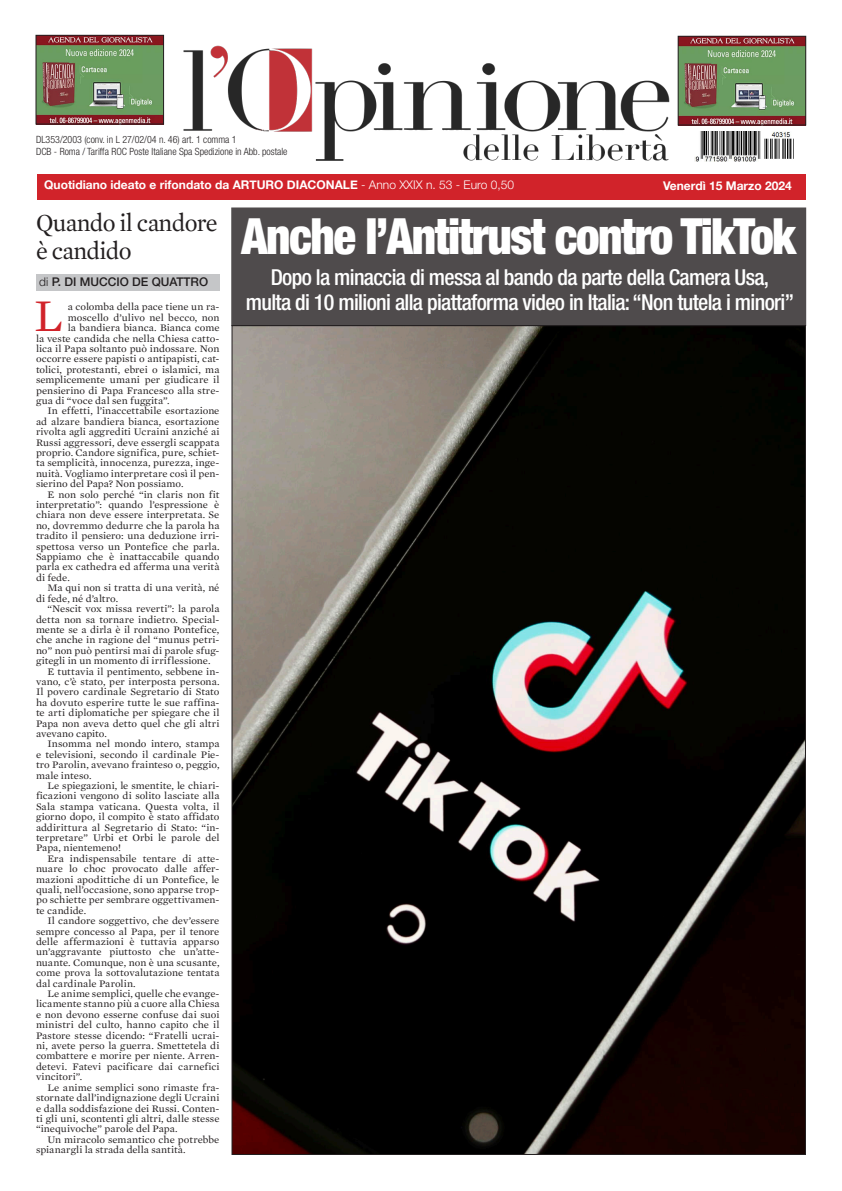
<style>
.page{position:relative;width:842px;height:1191px;background:#fff}
.page>*{position:absolute;margin:0;border:0;box-sizing:border-box;transform-origin:0 0}
.t1{font:900 condensed 50px "Helvetica Neue LT Std";letter-spacing:-.03em;color:#fff;scale:.94 1}
.t2{font:46.2px "Mercury Text G1";color:#d1232a}
.t3{font:25px/28px "Mercury Text G1";letter-spacing:-.03em;color:#231f20}
.t4{font:500 condensed 22px "Helvetica Neue LT Std";letter-spacing:-.03em;color:#fff}
.t5{font:700 12px "Helvetica Neue";color:#fff}
.t6{font:500 12px "Helvetica Neue";color:#231f20}
.t7{font:10.2px/10.4px "Mercury Text G1";color:#231f20;text-align:justify;scale:1.05 1}
.t8{font:300 condensed 10px "Helvetica Neue LT Std";color:#231f20}
.s1{font-weight:300}
</style>
<div class="page">
<img style="left:38px;top:37px;width:124px;height:85px">
<div style="left:36px;top:35px;width:128px;height:89px;border:1px solid #231f20"></div>
<img style="left:183px;top:45px;width:487px;height:116px">
<div style="left:36px;top:174px;width:769px;height:25px;background:#d1232a"></div>
<div style="left:36px;top:274px;width:183px;height:16px;background:#c5c6c8"></div>
<img style="left:694px;top:132px;width:100px;height:30px">
<img style="left:680px;top:38px;width:124px;height:85px">
<div style="left:678px;top:36px;width:128px;height:89px;border:1px solid #231f20"></div>
<img style="left:233px;top:327px;width:571px;height:826px">
<div style="left:232px;top:208px;width:574px;height:117px;background:#4f4b4c"></div>
<div style="left:231px;top:207px;width:575px;height:119px;border:1px solid #231f20"></div>
<p class="t8" style="left:36px;top:134px;width:202px">DL353/2003 (conv. in L 27/02/04 n. 46) art. 1 comma 1</p>
<p class="t8" style="left:36px;top:146px;width:253px">DCB - Roma / Tariffa ROC Poste Italiane Spa Spedizione in Abb. postale</p>
<p class="t5" style="left:44px;top:177px;width:471px">Quotidiano ideato e rifondato da ARTURO DIACONALE <span class="s1">- Anno XXIX n. 53 - Euro 0,50</span></p>
<p class="t5" style="left:663px;top:178px;width:130px">Venerdì 15 Marzo 2024</p>
<p class="t3" style="left:36px;top:209px;width:183px">Quando il candore è candido</p>
<p class="t6" style="left:39px;top:275px;width:170px"><span class="s1">di</span> P. DI MUCCIO DE QUATTRO</p>
<p class="t4" style="left:271px;top:264px;width:500px">Dopo la minaccia di messa al bando da parte della Camera Usa,</p>
<p class="t4" style="left:246px;top:289px;width:550px">multa di 10 milioni alla piattaforma video in Italia: “Non tutela i minori”</p>
<p class="t1" style="left:241px;top:206px;width:591px">Anche l’Antitrust contro TikTok</p>
<p class="t2" style="left:34px;top:288px;width:30px">L</p>
<p class="t7" style="left:68px;top:302px;width:146px">a colomba della pace tiene un ra-</p>
<p class="t7" style="left:68px;top:312px;width:146px">moscello d’ulivo nel becco, non</p>
<p class="t7" style="left:68px;top:323px;width:146px">la bandiera bianca. Bianca come</p>
<p class="t7" style="left:36px;top:333px;width:176px">la veste candida che nella Chiesa catto-</p>
<p class="t7" style="left:36px;top:343px;width:176px">lica il Papa soltanto può indossare. Non</p>
<p class="t7" style="left:36px;top:354px;width:176px">occorre essere papisti o antipapisti, cat-</p>
<p class="t7" style="left:36px;top:364px;width:176px">tolici, protestanti, ebrei o islamici, ma</p>
<p class="t7" style="left:36px;top:375px;width:176px">semplicemente umani per giudicare il</p>
<p class="t7" style="left:36px;top:385px;width:176px">pensierino di Papa Francesco alla stre-</p>
<p class="t7" style="left:36px;top:395px;width:129px">gua di “voce dal sen fuggita”.</p>
<p class="t7" style="left:36px;top:406px;width:176px;text-indent:11px">In effetti, l’inaccettabile esortazione ad alzare bandiera bianca, esortazione rivolta agli aggrediti Ucraini anziché ai Russi aggressori, deve essergli scappata proprio. Candore significa, pure, schiet&shy;ta semplicità, innocenza, purezza, inge&shy;nuità. Vogliamo interpretare così il pen&shy;sierino del Papa? Non possiamo.</p>
<p class="t7" style="left:36px;top:489px;width:176px;text-indent:11px">E non solo perché “in claris non fit interpretatio”: quando l’espressione è chiara non deve essere interpretata. Se no, dovremmo dedurre che la parola ha tradito il pensiero: una deduzione irri&shy;spettosa verso un Pontefice che parla.<br>Sappiamo che è inattaccabile quando parla ex cathedra ed afferma una verità di fede.</p>
<p class="t7" style="left:36px;top:583px;width:176px;text-indent:11px">Ma qui non si tratta di una verità, né di fede, né d’altro.</p>
<p class="t7" style="left:36px;top:603px;width:176px;text-indent:11px">“Nescit vox missa reverti”: la parola detta non sa tornare indietro. Special&shy;mente se a dirla è il romano Pontefice, che anche in ragione del “munus petri&shy;no” non può pentirsi mai di parole sfug&shy;gitegli in un momento di irriflessione.</p>
<p class="t7" style="left:36px;top:666px;width:176px;text-indent:11px">E tuttavia il pentimento, sebbene in&shy;vano, c’è stato, per interposta persona.<br>Il povero cardinale Segretario di Stato ha dovuto esperire tutte le sue raffina&shy;te arti diplomatiche per spiegare che il Papa non aveva detto quel che gli altri avevano capito.</p>
<p class="t7" style="left:36px;top:739px;width:176px;text-indent:11px">Insomma nel mondo intero, stampa e televisioni, secondo il cardinale Pie&shy;tro Parolin, avevano frainteso o, peggio, male inteso.</p>
<p class="t7" style="left:36px;top:780px;width:176px;text-indent:11px">Le spiegazioni, le smentite, le chiari&shy;ficazioni vengono di solito lasciate alla Sala stampa vaticana. Questa volta, il giorno dopo, il compito è stato affidato addirittura al Segretario di Stato: “in&shy;terpretare” Urbi et Orbi le parole del Papa, nientemeno!</p>
<p class="t7" style="left:36px;top:853px;width:176px;text-indent:11px">Era indispensabile tentare di atte&shy;nuare lo choc provocato dalle affer&shy;mazioni apodittiche di un Pontefice, le quali, nell’occasione, sono apparse trop&shy;po schiette per sembrare oggettivamen&shy;te candide.</p>
<p class="t7" style="left:36px;top:915px;width:176px;text-indent:11px">Il candore soggettivo, che dev’essere sempre concesso al Papa, per il tenore delle affermazioni è tuttavia apparso un’aggravante piuttosto che un’atte&shy;nuante. Comunque, non è una scusante, come prova la sottovalutazione tentata dal cardinale Parolin.</p>
<p class="t7" style="left:36px;top:988px;width:176px;text-indent:11px">Le anime semplici, quelle che evange&shy;licamente stanno più a cuore alla Chiesa e non devono esserne confuse dai suoi ministri del culto, hanno capito che il Pastore stesse dicendo: “Fratelli ucrai&shy;ni, avete perso la guerra. Smettetela di combattere e morire per niente. Arren&shy;detevi. Fatevi pacificare dai carnefici vincitori”.</p>
<p class="t7" style="left:36px;top:1082px;width:176px;text-indent:11px">Le anime semplici sono rimaste fra&shy;stornate dall’indignazione degli Ucraini e dalla soddisfazione dei Russi. Conten&shy;ti gli uni, scontenti gli altri, dalle stesse “inequivoche” parole del Papa.</p>
<p class="t7" style="left:36px;top:1134px;width:176px;text-indent:11px">Un miracolo semantico che potrebbe spianargli la strada della santità.</p>
</div>
